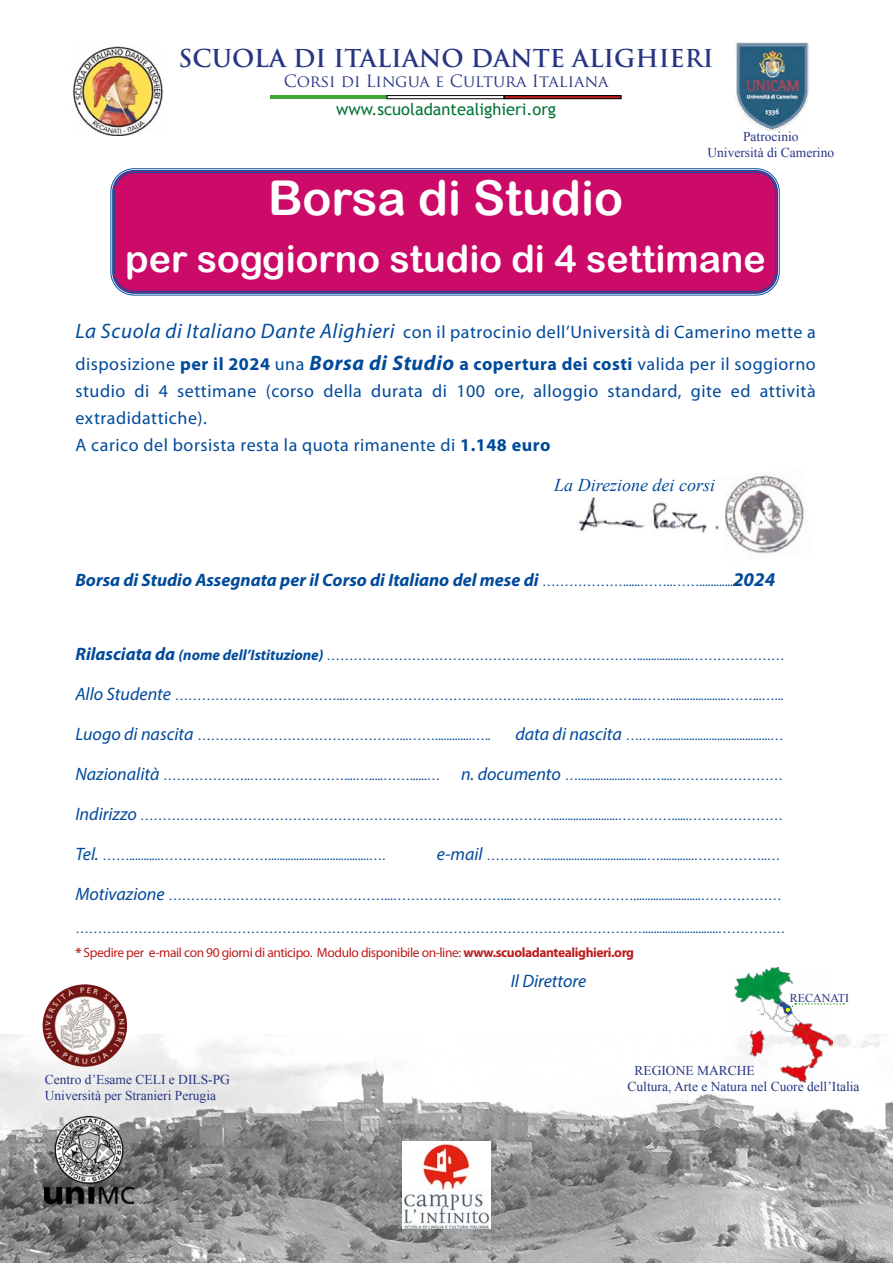
<style>
.page{position:relative;width:893px;height:1263px;background:#fff}
.page>*{position:absolute;margin:0;border:0;box-sizing:border-box;transform-origin:0 0}
.t1{font:48px "Arial Rounded MT Bold";color:#fff}
.t2{font:37.5px "Arial Rounded MT Bold";color:#fff}
.t3{font:700 24px "Trajan Pro";color:#283583}
.t4{font:18px/27px "Myriad Pro";letter-spacing:.03em;color:#004a9a}
.t5{font:italic 700 18px "Myriad Pro";color:#004a9a}
.t6{font:italic 18px "Times New Roman";color:#004a9a}
.t7{font:italic 18px "Myriad Pro";color:#004a9a}
.t8{font:16.5px "Trajan Pro";color:#283583}
.t9{font:16.5px "Trebuchet MS";color:#007336}
.t10{font:13.5px/24px "Myriad Pro";letter-spacing:-.03em;color:#004a9a}
.t11{font:13.5px/16.2px "Times New Roman";color:#283583}
.t12{font:12px "Times New Roman";color:#283583}
.s1{font-style:italic;font-size:21px}
.s2{font-weight:700}
.s3{font-weight:700;font-style:italic;font-size:21px}
.s4{font-weight:400;font-style:normal;font-size:13.5px}
.s5{font-size:19.5px}
.s6{font-weight:700;font-style:italic;font-size:18px}
.s7{font-weight:700;font-style:italic;font-size:15px}
.s8{font-style:italic;font-size:18px}
.s9{font-weight:700;color:#bd1d1d}
.s10{color:#bd1d1d}
</style>
<div class="page">
<img style="left:0;top:1034px;width:893px;height:229px">
<img style="left:735px;top:42px;width:73px;height:89px">
<img style="left:43px;top:984px;width:84px;height:83px">
<img style="left:735px;top:967px;width:98px;height:116px">
<svg style="left:786px;top:1003px;width:58px;height:8px"></svg>
<img style="left:72px;top:46px;width:91px;height:89px">
<img style="left:725px;top:475px;width:79px;height:79px">
<img style="left:578px;top:497px;width:141px;height:35px">
<div style="left:113px;top:171px;width:664px;height:122px;background:#cc0b69;border-radius:21px"></div>
<div style="left:111px;top:168px;width:669px;height:127px;border:1px solid #004a9a;border-radius:23px"></div>
<div style="left:112px;top:170px;width:666px;height:124px;border:1px solid #004a9a;border-radius:21px"></div>
<div style="left:114px;top:172px;width:662px;height:120px;border:1px solid #004a9a;border-radius:19px"></div>
<hr style="left:270px;top:95px;width:117px;height:4px;background:#3fa535">
<div style="left:387px;top:95px;width:117px;height:4px;border:1px solid #000"></div>
<div style="left:504px;top:95px;width:117px;height:4px;border:1px solid #000"></div>
<img style="left:403px;top:1141px;width:87px;height:87px">
<img style="left:44px;top:1116px;width:90px;height:88px">
<h3 class="t3" style="left:179px;top:43px;width:537px">SCUOLA DI ITALIANO DANTE ALIGHIERI</h3>
<p class="t8" style="left:284px;top:70px;width:326px">Corsi di Lingua e Cultura Italiana</p>
<p class="t9" style="left:336px;top:100px;width:221px">www.scuoladantealighieri.org</p>
<p class="t11" style="left:707px;top:128px;width:128px;text-align:center">Patrocinio<br>Università di Camerino</p>
<h1 class="t1" style="left:268px;top:169px;width:356px">Borsa di Studio</h1>
<h2 class="t2" style="left:125px;top:237px;width:642px">per soggiorno studio di 4 settimane</h2>
<h3 class="t4" style="left:75px;top:316px;width:742px;line-height:31.5px"><span class="s1">La Scuola di Italiano Dante Alighieri</span> con il patrocinio dell’Università di Camerino mette a disposizione <span class="s2">per il 2024</span> una <span class="s3">Borsa di Studio</span> <span class="s2">a copertura dei costi</span> valida per il soggiorno</h3>
<h3 class="t4" style="left:75px;top:377px;width:742px">studio di 4 settimane (corso della durata di 100 ore, alloggio standard, gite ed attività extradidattiche).<br>A carico del borsista resta la quota rimanente di <span class="s2">1.148 euro</span></h3>
<h3 class="t6" style="left:554px;top:473px;width:162px">La Direzione dei corsi</h3>
<h3 class="t5" style="left:75px;top:568px;width:701px">Borsa di Studio Assegnata per il Corso di Italiano del mese di <span class="s4">………………......……..……............</span><span class="s5">2024</span></h3>
<p class="t10" style="left:75px;top:643px;width:711px"><span class="s6">Rilasciata da</span> <span class="s7">(nome dell’Istituzione)</span> ……………………………………………………………...................…………………</p>
<p class="t10" style="left:75px;top:683px;width:709px"><span class="s8">Allo Studente</span> ………………………………...……………………………………………......………....……....................……...…...</p>
<p class="t10" style="left:75px;top:723px;width:417px"><span class="s8">Luogo di nascita</span> ………………………………………...…….............…..</p>
<p class="t10" style="left:515px;top:723px;width:270px"><span class="s8">data di nascita</span> ….….........................................…</p>
<p class="t10" style="left:75px;top:763px;width:709px"><span class="s8">Nazionalità</span> ………………..…………………....….....……......… <span class="s8">n. documento</span> …...................….…....……….……………</p>
<p class="t10" style="left:75px;top:803px;width:709px"><span class="s8">Indirizzo</span> ………………………………………………………………..………………........................…………......…………………</p>
<p class="t10" style="left:75px;top:843px;width:311px"><span class="s8">Tel.</span> ……...........……………………....................................….</p>
<p class="t10" style="left:437px;top:843px;width:345px"><span class="s8">e-mail</span> …………......................................…............……………..…</p>
<p class="t10" style="left:75px;top:883px;width:708px"><span class="s8">Motivazione</span> …………………………………………...……………………....………………………........................………………</p>
<p class="t10" style="left:75px;top:916px;width:711px">………………………………………………………………………………………………………………...........................…………… <span class="s9">*</span> <span class="s10">Spedire per e-mail con 90 giorni di anticipo. Modulo disponibile on-line:</span> <span class="s9">www.scuoladantealighieri.org</span></p>
<h3 class="t7" style="left:511px;top:970px;width:77px">Il Direttore</h3>
<p class="t12" style="left:790px;top:990px;width:61px">RECANATI</p>
<p class="t11" style="left:45px;top:1071px;width:187px">Centro d’Esame CELI e DILS-PG<br>Università per Stranieri Perugia</p>
<p class="t11" style="left:627px;top:1062px;width:234px;text-indent:7px">REGIONE MARCHE<br>Cultura, Arte e Natura nel Cuore dell’Italia</p>
</div>
